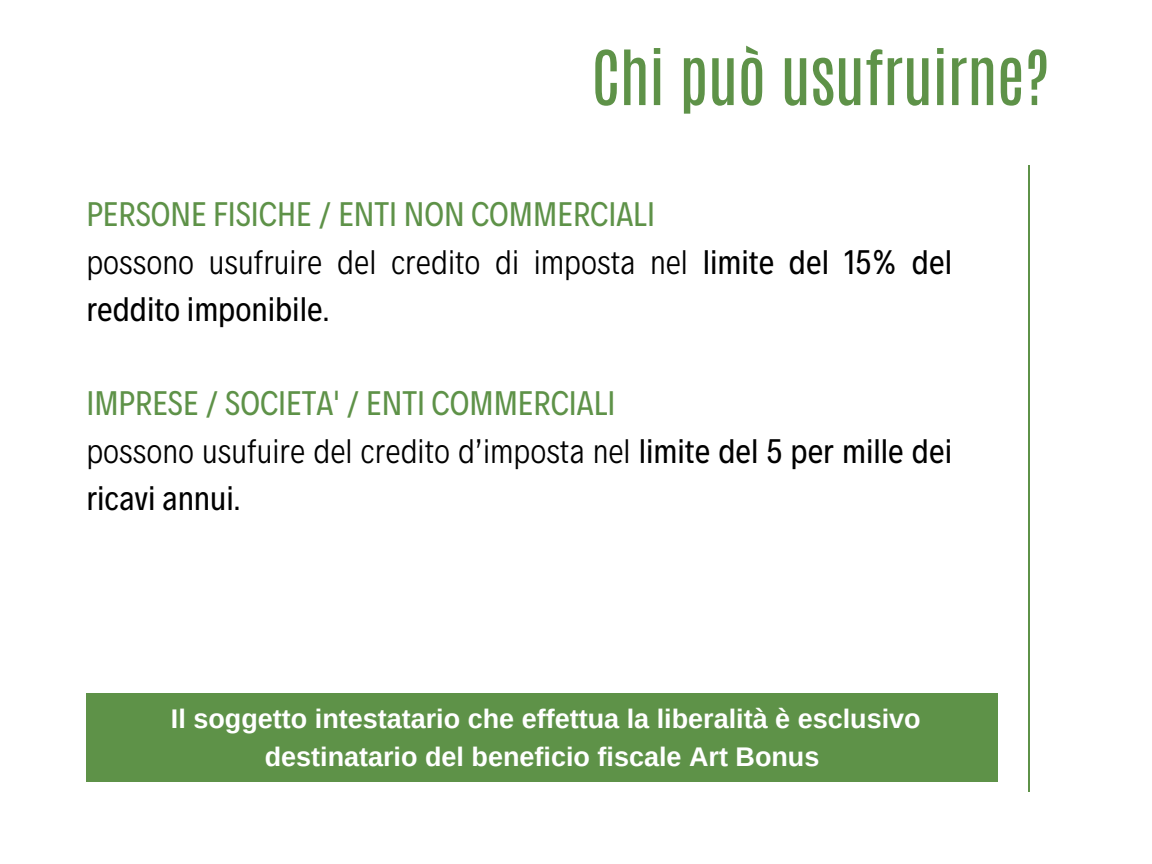
<style>
.page{position:relative;width:1152px;height:864px;background:#fff}
.page>*{position:absolute;margin:0;border:0;box-sizing:border-box;transform-origin:0 0}
.t1{font:64.05px "Antonio";letter-spacing:-.01em;color:#5e9248}
.t2{font:300 34.5px/47.2px "Decalotype";color:#000}
.t3{font:34.5px "Decalotype";color:#5e9248}
.t4{font:700 27px/37.2px "Arimo";color:#fff;text-align:center}
.s1{font-weight:400}
</style>
<div class="page">
<hr style="left:1028px;top:165px;width:1px;height:626px;background:#5e9248">
<div style="left:86px;top:694px;width:912px;height:88px;background:#5e9248"></div>
<p class="t1" style="left:591px;top:32px;width:459px">Chi può usufruirne?</p>
<p class="t3" style="left:86px;top:191px;width:570px">PERSONE FISICHE / ENTI NON COMMERCIALI</p>
<p class="t2" style="left:86px;top:236px;width:867px">possono usufruire del credito di imposta nel <span class="s1">limite del 15% del reddito imponibile</span>.</p>
<p class="t3" style="left:86px;top:380px;width:531px">IMPRESE / SOCIETA' / ENTI COMMERCIALI</p>
<p class="t2" style="left:86px;top:425px;width:867px">possono usufuire del credito d’imposta nel <span class="s1">limite del 5 per mille dei ricavi annui</span>.</p>
<p class="t4" style="left:171px;top:700px;width:751px">Il soggetto intestatario che effettua la liberalità è esclusivo destinatario del beneficio fiscale Art Bonus</p>
</div>
